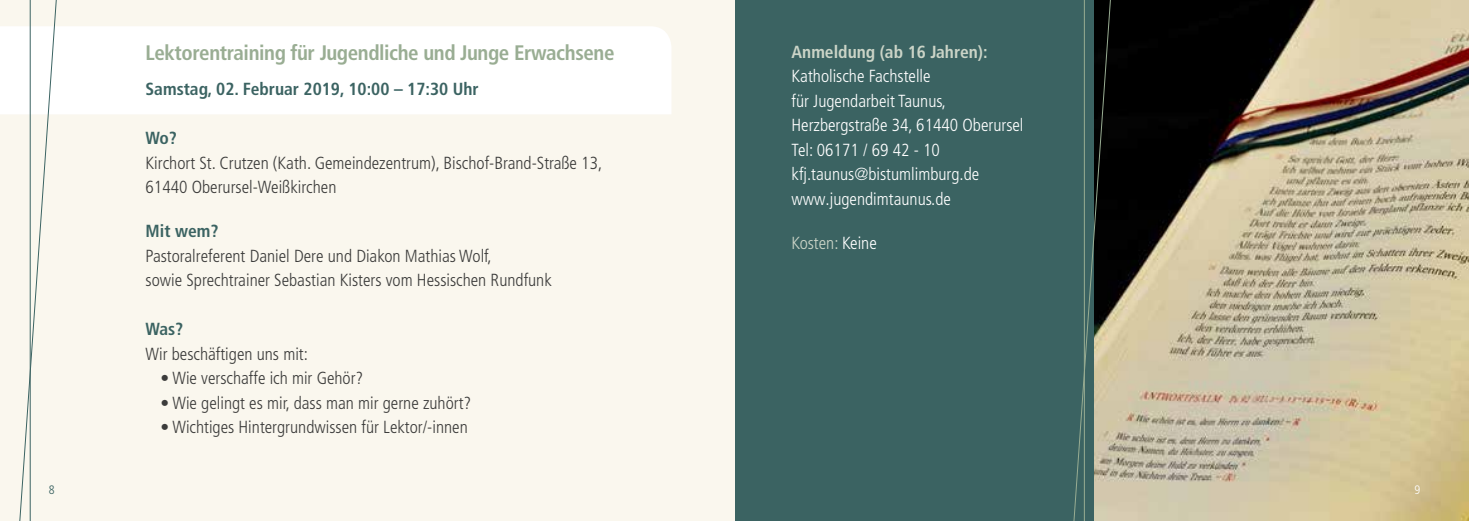
<style>
.page{position:relative;width:1469px;height:521px;background:#fff}
.page>*{position:absolute;margin:0;border:0;box-sizing:border-box;transform-origin:0 0}
.t1{font:700 condensed 21px "Frutiger LT Pro";letter-spacing:-.02em;color:#99ad93}
.t2{font:300 condensed 17.5px/24.5px "Frutiger LT Pro";color:#3c3c3b}
.t3{font:300 condensed 17.5px/24.5px "Frutiger LT Pro";color:#fff}
.t4{font:700 condensed 17.5px "Frutiger LT Pro";color:#3b6362}
.t5{font:700 condensed 17.5px "Frutiger LT Pro";color:#cbd4c7}
.t6{font:300 condensed 17.5px "Frutiger LT Pro";color:#cbd4c7}
.t7{font:300 condensed 12.25px "Frutiger LT Pro";color:#3b6362}
.t8{font:300 condensed 12.25px "Frutiger LT Pro";color:#fff}
.s1{color:#fff}
</style>
<div class="page">
<img style="left:1112px;top:0;width:356px;height:521px">
<div style="left:709px;top:0;width:385px;height:521px;background:#3b6362"></div>
<div style="left:0;top:0;width:734px;height:521px;background:#faf7ee"></div>
<div style="left:0;top:26px;width:671px;height:88px;background:#fff"></div>
<svg style="left:17px;top:0;width:42px;height:521px"></svg>
<hr style="left:30px;top:0;width:1px;height:521px;background:#3b6362">
<svg style="left:1073px;top:0;width:39px;height:521px"></svg>
<hr style="left:1083px;top:0;width:1px;height:521px;background:#99ad93">
<p class="t1" style="left:146px;top:41px;width:470px">Lektorentraining für Jugendliche und Junge Erwachsene</p>
<p class="t4" style="left:146px;top:79px;width:335px">Samstag, 02. Februar 2019, 10:00 – 17:30 Uhr</p>
<p class="t4" style="left:146px;top:128px;width:33px">Wo?</p>
<p class="t2" style="left:146px;top:151px;width:458px">Kirchort St. Crutzen (Kath. Gemeindezentrum), Bischof-Brand-Straße 13,<br>61440 Oberursel-Weißkirchen</p>
<p class="t4" style="left:146px;top:221px;width:74px">Mit wem?</p>
<p class="t2" style="left:146px;top:244px;width:408px">Pastoralreferent Daniel Dere und Diakon Mathias Wolf,<br>sowie Sprechtrainer Sebastian Kisters vom Hessischen Rundfunk</p>
<p class="t4" style="left:146px;top:319px;width:39px">Was?</p>
<p class="t2" style="left:146px;top:342px;width:164px">Wir beschäftigen uns mit:</p>
<p class="t2" style="left:160px;top:366px;width:204px">• Wie verschaffe ich mir Gehör?</p>
<p class="t2" style="left:160px;top:391px;width:312px">• Wie gelingt es mir, dass man mir gerne zuhört?</p>
<p class="t2" style="left:160px;top:415px;width:309px">• Wichtiges Hintergrundwissen für Lektor/-innen</p>
<p class="t5" style="left:791px;top:41px;width:197px">Anmeldung (ab 16 Jahren):</p>
<p class="t3" style="left:791px;top:64px;width:233px">Katholische Fachstelle<br>für Jugendarbeit Taunus,<br>Herzbergstraße 34, 61440 Oberursel<br>Tel: 06171 / 69 42 - 10 kfj.taunus@bistumlimburg.de www.jugendimtaunus.de</p>
<p class="t6" style="left:791px;top:232px;width:87px">Kosten: <span class="s1">Keine</span></p>
<p class="t7" style="left:49px;top:483px;width:7px">8</p>
<p class="t8" style="left:1414px;top:483px;width:7px">9</p>
</div>
